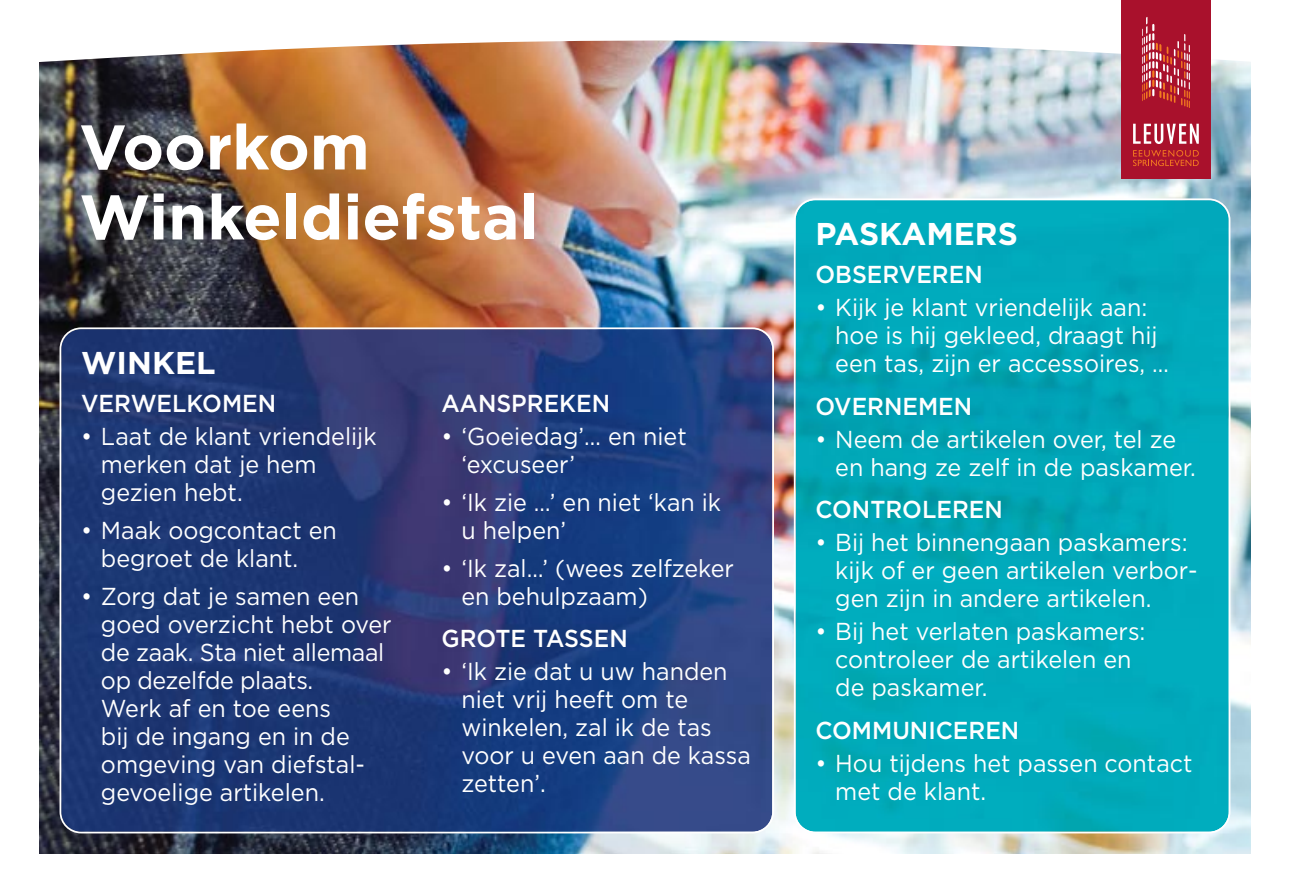
<style>
.page{position:relative;width:1290px;height:893px;background:#fff}
.page>*{position:absolute;margin:0;border:0;box-sizing:border-box;transform-origin:0 0}
.t1{font:700 63px/70px "Gotham";color:#fff}
.t2{font:700 31.5px "Gotham";color:#fff}
.t3{font:24.5px/28px "Gotham";color:#fff;scale:.95 1}
.t4{font:500 24.5px "Gotham";color:#fff;scale:.95 1}
</style>
<div class="page">
<img style="left:40px;top:64px;width:1210px;height:789px">
<img style="left:39px;top:0;width:1212px;height:64px">
<img style="left:61px;top:329px;width:711px;height:503px">
<div style="left:60px;top:327px;width:714px;height:506px;border:4px solid #fff;border-radius:22px"></div>
<img style="left:795px;top:200px;width:433px;height:632px">
<div style="left:794px;top:198px;width:436px;height:635px;border:4px solid #fff;border-radius:22px"></div>
<div style="left:1121px;top:0;width:89px;height:179px;background:#a9112c"></div>
<svg style="left:1142px;top:17px;width:48px;height:91px"></svg>
<svg style="left:1133px;top:124px;width:66px;height:20px"></svg>
<svg style="left:1133px;top:150px;width:66px;height:16px"></svg>
<h1 class="t1" style="left:79px;top:117px;width:461px">Voorkom<br>Winkeldiefstal</h1>
<p class="t2" style="left:81px;top:350px;width:136px">WINKEL</p>
<p class="t4" style="left:81px;top:394px;width:207px">VERWELKOMEN</p>
<p class="t3" style="left:101px;top:424px;width:292px;text-indent:-20px">• Laat de klant vriendelijk merken dat je hem gezien hebt.</p>
<p class="t3" style="left:101px;top:518px;width:250px;text-indent:-20px">• Maak oogcontact en begroet de klant.</p>
<p class="t3" style="left:101px;top:584px;width:307px;text-indent:-20px">• Zorg dat je samen een goed overzicht hebt over de zaak. Sta niet allemaal op dezelfde plaats.<br>Werk af en toe eens<br>bij de ingang en in de omgeving van diefstal - gevoelige artikelen.</p>
<p class="t4" style="left:442px;top:394px;width:179px">AANSPREKEN</p>
<p class="t3" style="left:461px;top:424px;width:239px;text-indent:-20px">• ‘Goeiedag’… en niet ‘excuseer’</p>
<p class="t3" style="left:461px;top:490px;width:275px;text-indent:-20px">• ‘Ik zie …’ en niet ‘kan ik u helpen’</p>
<p class="t3" style="left:461px;top:556px;width:288px;text-indent:-20px">• ‘Ik zal…’ (wees zelfzeker en behulpzaam)</p>
<p class="t4" style="left:442px;top:630px;width:198px">GROTE TASSEN</p>
<p class="t3" style="left:461px;top:659px;width:306px;text-indent:-20px">• ‘Ik zie dat u uw handen niet vrij heeft om te winkelen, zal ik de tas voor u even aan de kassa zetten’.</p>
<p class="t2" style="left:815px;top:221px;width:204px">PASKAMERS</p>
<p class="t4" style="left:815px;top:265px;width:178px">OBSERVEREN</p>
<p class="t3" style="left:835px;top:295px;width:353px;text-indent:-20px">• Kijk je klant vriendelijk aan: hoe is hij gekleed, draagt hij een tas, zijn er accessoires, …</p>
<p class="t4" style="left:815px;top:397px;width:167px">OVERNEMEN</p>
<p class="t3" style="left:835px;top:427px;width:381px;text-indent:-20px">• Neem de artikelen over, tel ze en hang ze zelf in de paskamer.</p>
<p class="t4" style="left:815px;top:501px;width:199px">CONTROLEREN</p>
<p class="t3" style="left:835px;top:530px;width:383px;text-indent:-20px">• Bij het binnengaan paskamers: kijk of er geen artikelen verbor - gen zijn in andere artikelen.</p>
<p class="t3" style="left:835px;top:619px;width:328px;text-indent:-20px">• Bij het verlaten paskamers: contro leer de artikelen en de paskamer.</p>
<p class="t4" style="left:815px;top:722px;width:216px">COMMUNICEREN</p>
<p class="t3" style="left:835px;top:751px;width:378px;text-indent:-20px">• Hou tijdens het passen contact met de klant.</p>
</div>
